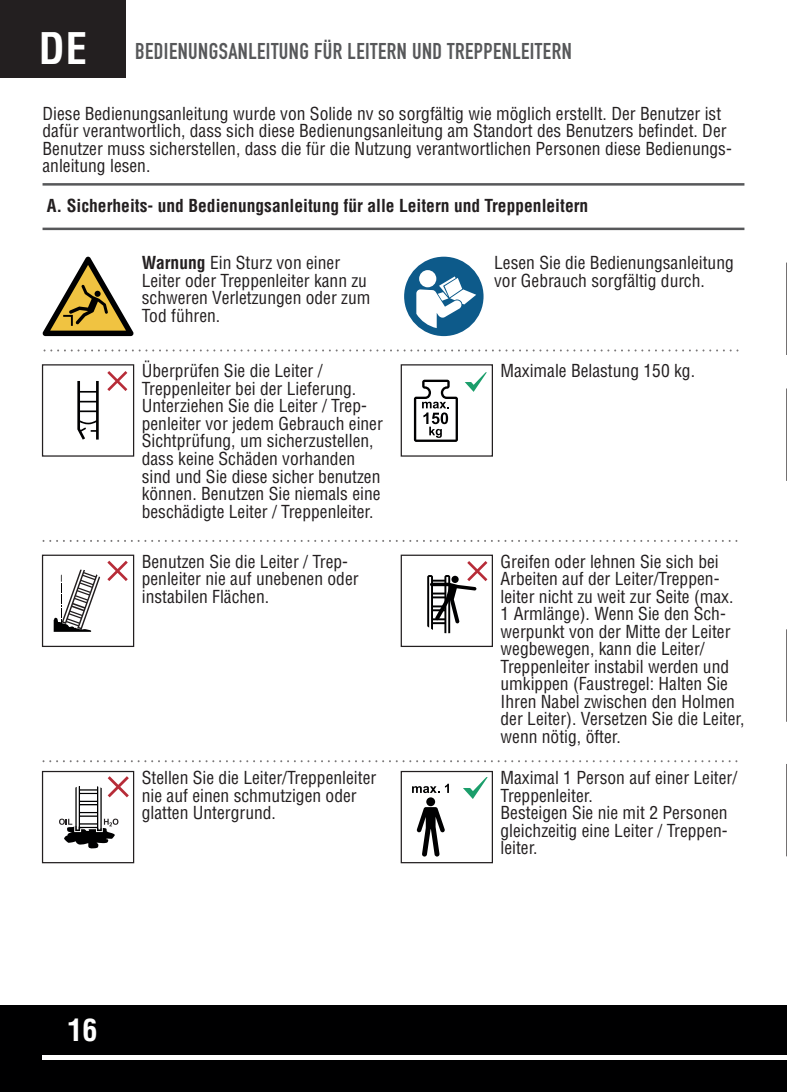
<style>
.page{position:relative;width:787px;height:1092px;background:#fff}
.page>*{position:absolute;margin:0;border:0;box-sizing:border-box;transform-origin:0 0}
.t1{font:700 condensed 42.5px "Helvetica LT Std";color:#fff}
.t2{font:700 condensed 30px "Helvetica LT Std";color:#fff}
.t3{font:700 22.5px "DIN Condensed";letter-spacing:.02em;color:#57585a}
.t4{font:condensed 17.5px/17.5px "Helvetica LT Std";color:#231f20}
.t5{font:700 condensed 17.5px "Helvetica LT Std";color:#231f20}
.s1{font-weight:700}
</style>
<div class="page">
<div style="left:0;top:1005px;width:787px;height:86px;background:#000001"></div>
<hr style="left:43px;top:1055px;width:744px;height:4px;background:#fff">
<div style="left:0;top:0;width:126px;height:78px;background:#231f20"></div>
<hr style="left:43px;top:183px;width:701px;height:3px;background:#57585a">
<hr style="left:43px;top:227px;width:701px;height:3px;background:#57585a">
<svg style="left:43px;top:257px;width:91px;height:79px"></svg>
<div style="left:404px;top:257px;width:79px;height:79px;background:#0d5a8a;border-radius:50%"></div>
<div style="left:419px;top:270px;width:17px;height:17px;background:#fff;border-radius:50%"></div>
<svg style="left:416px;top:276px;width:60px;height:52px"></svg>
<svg style="left:77px;top:381px;width:22px;height:58px"></svg>
<svg style="left:107px;top:371px;width:20px;height:20px"></svg>
<div style="left:42px;top:364px;width:92px;height:92px;border:1px solid #231f20"></div>
<svg style="left:413px;top:372px;width:74px;height:70px"></svg>
<div style="left:400px;top:364px;width:93px;height:92px;border:1px solid #231f20"></div>
<svg style="left:54px;top:569px;width:46px;height:62px"></svg>
<svg style="left:107px;top:560px;width:21px;height:21px"></svg>
<div style="left:42px;top:554px;width:92px;height:93px;border:1px solid #231f20"></div>
<svg style="left:427px;top:561px;width:61px;height:73px"></svg>
<div style="left:400px;top:554px;width:93px;height:93px;border:1px solid #231f20"></div>
<svg style="left:44px;top:772px;width:88px;height:77px"></svg>
<div style="left:42px;top:770px;width:92px;height:93px;border:1px solid #231f20"></div>
<svg style="left:402px;top:772px;width:89px;height:85px"></svg>
<div style="left:400px;top:770px;width:93px;height:93px;border:1px solid #231f20"></div>
<svg style="left:43px;top:540px;width:694px;height:2px"></svg>
<svg style="left:44px;top:349px;width:694px;height:2px"></svg>
<svg style="left:43px;top:760px;width:694px;height:2px"></svg>
<svg style="left:786px;top:388px;width:1px;height:93px"></svg>
<svg style="left:786px;top:629px;width:1px;height:92px"></svg>
<svg style="left:786px;top:262px;width:1px;height:93px"></svg>
<svg style="left:786px;top:764px;width:1px;height:92px"></svg>
<h1 class="t1" style="left:39px;top:22px;width:50px">DE</h1>
<p class="t3" style="left:135px;top:36px;width:438px">BEDIENUNGSANLEITUNG FÜR LEITERN UND TREPPENLEITERN</p>
<p class="t4" style="left:43px;top:104px;width:691px">Diese Bedienungsanleitung wurde von Solide nv so sorgfältig wie möglich erstellt. Der Benutzer ist dafür verantwortlich, dass sich diese Bedienungsanleitung am Standort des Benutzers befindet. Der Benutzer muss sicherstellen, dass die für die Nutzung verantwortlichen Personen diese Bedienungs&shy;anleitung lesen.</p>
<p class="t5" style="left:47px;top:195px;width:543px">A. Sicherheits- und Bedienungsanleitung für alle Leitern und Treppenleitern</p>
<p class="t4" style="left:142px;top:254px;width:230px"><span class="s1">Warnung</span> Ein Sturz von einer<br>Leiter oder Treppenleiter kann zu schweren Verletzungen oder zum<br>Tod führen.</p>
<p class="t4" style="left:494px;top:254px;width:241px">Lesen Sie die Bedienungsanleitung vor Gebrauch sorgfältig durch.</p>
<p class="t4" style="left:142px;top:362px;width:242px">Überprüfen Sie die Leiter / Treppenleiter bei der Lieferung.<br>Unterziehen Sie die Leiter / Trep&shy;penleiter vor jedem Gebrauch einer Sichtprüfung, um sicherzustellen, dass keine Schäden vorhanden sind und Sie diese sicher benutzen können. Benutzen Sie niemals eine beschädigte Leiter / Treppenleiter.</p>
<p class="t4" style="left:500px;top:362px;width:196px">Maximale Belastung 150 kg.</p>
<p class="t4" style="left:142px;top:552px;width:218px">Benutzen Sie die Leiter / Trep&shy;penleiter nie auf unebenen oder instabilen Flächen.</p>
<p class="t4" style="left:500px;top:552px;width:245px">Greifen oder lehnen Sie sich bei<br>Arbeiten auf der Leiter/Treppen&shy;leiter nicht zu weit zur Seite (max.<br>1 Armlänge). Wenn Sie den Sch&shy;werpunkt von der Mitte der Leiter wegbewegen, kann die Leiter/<br>Treppenleiter instabil werden und umkippen (Faustregel: Halten Sie<br>Ihren Nabel zwischen den Holmen der Leiter). Versetzen Sie die Leiter, wenn nötig, öfter.</p>
<p class="t4" style="left:142px;top:768px;width:236px">Stellen Sie die Leiter/Treppenleiter nie auf einen schmutzigen oder glatten Untergrund.</p>
<p class="t4" style="left:500px;top:768px;width:238px">Maximal 1 Person auf einer Leiter/<br>Treppenleiter.<br>Besteigen Sie nie mit 2 Personen gleichzeitig eine Leiter / Treppen&shy;leiter.</p>
<h2 class="t2" style="left:67px;top:1011px;width:32px">16</h2>
</div>
